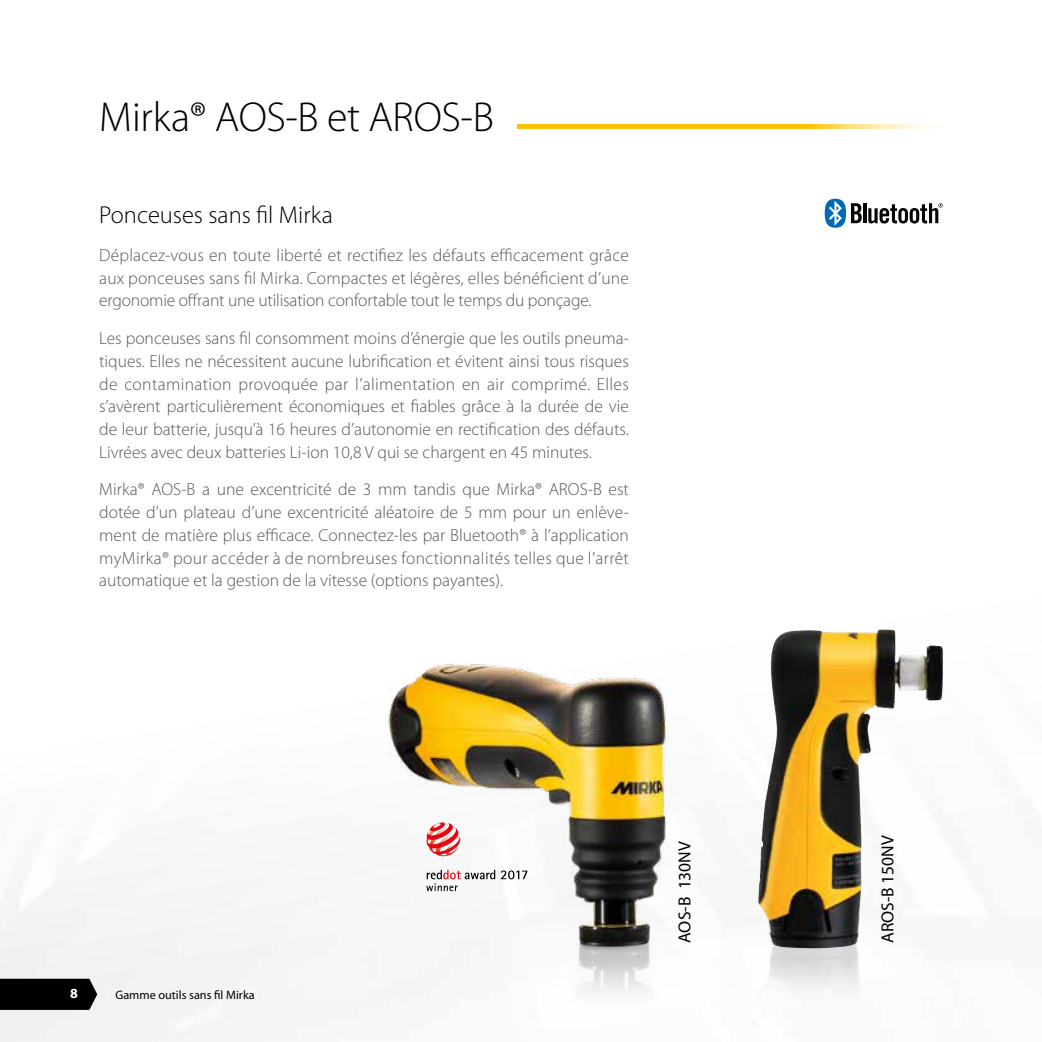
<style>
.page{position:relative;width:1042px;height:1042px;background:#fff}
.page>*{position:absolute;margin:0;border:0;box-sizing:border-box;transform-origin:0 0}
.t1{font:300 42px "Myriad Pro";letter-spacing:-.01em;color:#000}
.t2{font:300 24.5px "Myriad Pro";color:#000}
.t3{font:300 17.5px/22.8px "Myriad Pro";color:#575756;text-align:justify}
.t4{font:17.5px "Myriad Pro";color:#000}
.t5{font:700 14px "Myriad Pro";color:#fff}
.t6{font:12.25px "Myriad Pro";color:#000}
</style>
<div class="page">
<svg style="left:517px;top:124px;width:410px;height:5px;background:#fdcb2b"></svg>
<img style="left:319px;top:659px;width:401px;height:383px">
<img style="left:747px;top:916px;width:208px;height:126px">
<img style="left:758px;top:629px;width:185px;height:319px">
<svg style="left:501px;top:870px;width:26px;height:9px"></svg>
<svg style="left:426px;top:822px;width:34px;height:34px"></svg>
<svg style="left:426px;top:870px;width:69px;height:21px"></svg>
<hr style="left:863px;top:203px;width:3px;height:20px;background:#000">
<svg style="left:868px;top:203px;width:75px;height:20px"></svg>
<svg style="left:825px;top:199px;width:37px;height:29px"></svg>
<svg style="left:0;top:978px;width:97px;height:32px;background:#0f0f0f"></svg>
<h1 class="t1" style="left:99px;top:94px;width:396px">Mirka® AOS-B et AROS-B</h1>
<h2 class="t2" style="left:99px;top:202px;width:235px">Ponceuses sans fil Mirka</h2>
<p class="t3" style="left:99px;top:244px;width:531px">Déplacez-vous en toute liberté et rectifiez les défauts efficacement grâce aux ponceuses sans fil Mirka. Compactes et légères, elles bénéficient d’une ergonomie offrant une utilisation confortable tout le temps du ponçage.</p>
<p class="t3" style="left:99px;top:327px;width:531px">Les ponceuses sans fil consomment moins d’énergie que les outils pneuma&shy;tiques. Elles ne nécessitent aucune lubrification et évitent ainsi tous risques de contamination provoquée par l’alimentation en air comprimé. Elles s’avèrent particulièrement économiques et fiables grâce à la durée de vie de leur batterie, jusqu’à 16 heures d’autonomie en rectification des défauts.<br>Livrées avec deux batteries Li-ion 10,8 V qui se chargent en 45 minutes.</p>
<p class="t3" style="left:99px;top:478px;width:531px">Mirka® AOS-B a une excentricité de 3 mm tandis que Mirka® AROS-B est dotée d’un plateau d’une excentricité aléatoire de 5 mm pour un enlève&shy;ment de matière plus efficace. Connectez-les par Bluetooth® à l’application myMirka® pour accéder à de nombreuses fonctionnalités telles que l’arrêt automatique et la gestion de la vitesse (options payantes).</p>
<p class="t5" style="left:70px;top:984px;width:9px">8</p>
<p class="t6" style="left:115px;top:988px;width:141px">Gamme outils sans fil Mirka</p>
<p class="t4" style="left:675px;top:943px;width:103px;rotate:-90deg">AOS-B 130NV</p>
<p class="t4" style="left:878px;top:943px;width:109px;rotate:-90deg">AROS-B 150NV</p>
</div>
